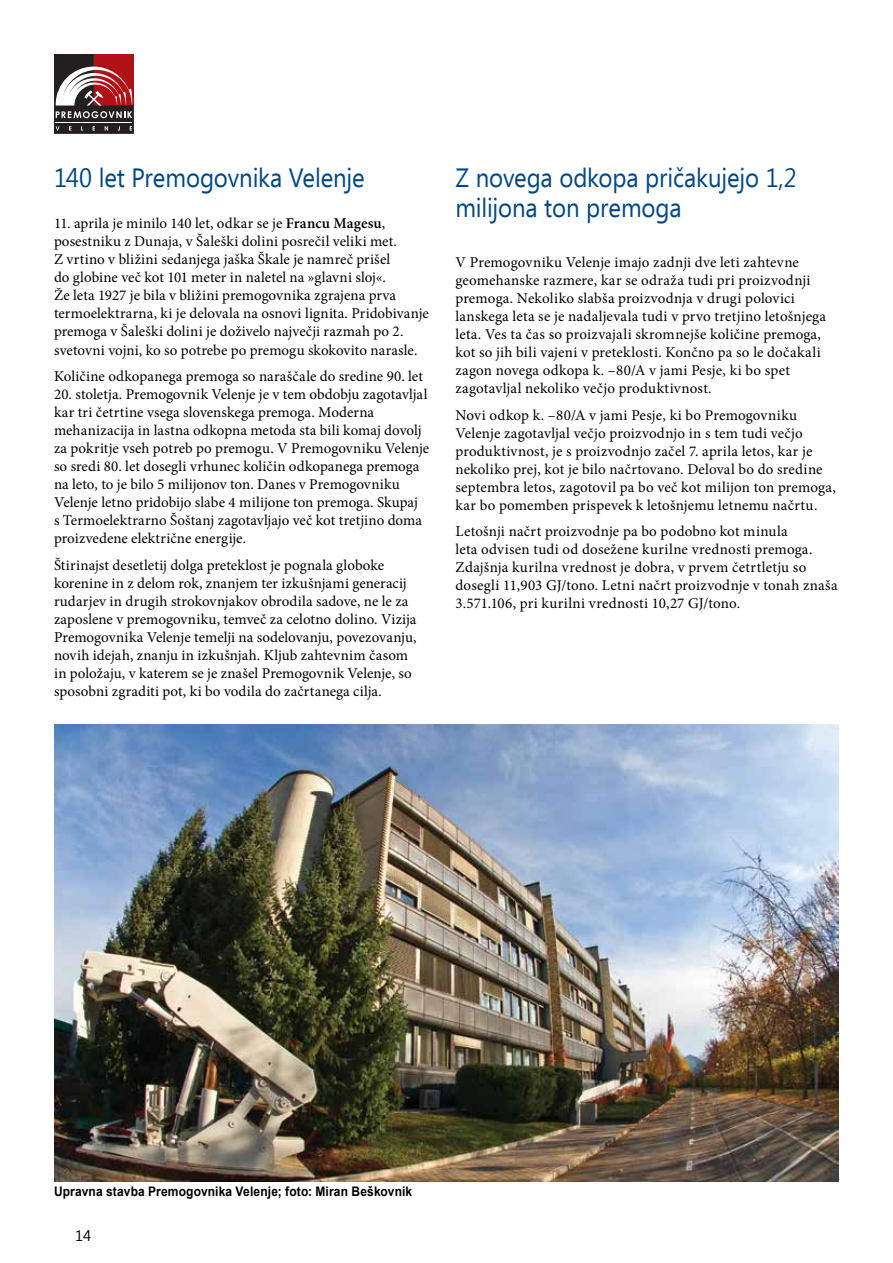
<style>
.page{position:relative;width:893px;height:1263px;background:#fff}
.page>*{position:absolute;margin:0;border:0;box-sizing:border-box;transform-origin:0 0}
.t1{font:26.4px/30px "Ebrima";letter-spacing:-.005em;color:#004785;scale:.91 1}
.t2{font:15px/18px "Minion Pro";letter-spacing:.01em;color:#000}
.t3{font:15px "Ebrima";color:#000}
.t4{font:700 13.2px "Arial";letter-spacing:.01em;color:#000;scale:.91 1}
.s1{font-weight:600}
</style>
<div class="page">
<svg style="left:54px;top:54px;width:80px;height:80px;background:#7b4d4f"></svg>
<img style="left:54px;top:725px;width:785px;height:457px">
<h1 class="t1" style="left:54px;top:164px;width:343px">140 let Premogovnika Velenje</h1>
<p class="t2" style="left:54px;top:215px;width:376px">11. aprila je minilo 140 let, odkar se je <span class="s1">Francu Magesu</span>, posestniku z Dunaja, v Šaleški dolini posrečil veliki met.<br>Z vrtino v bližini sedanjega jaška Škale je namreč prišel<br>do globine več kot 101 meter in naletel na »glavni sloj«.<br>Že leta 1927 je bila v bližini premogovnika zgrajena prva termoelektrarna, ki je delovala na osnovi lignita. Pridobivanje premoga v Šaleški dolini je doživelo največji razmah po 2. svetovni vojni, ko so potrebe po premogu skokovito narasle.</p>
<p class="t2" style="left:54px;top:367px;width:370px">Količine odkopanega premoga so naraščale do sredine 90. let</p>
<p class="t2" style="left:54px;top:385px;width:377px">20. stoletja. Premogovnik Velenje je v tem obdobju zagotavljal kar tri četrtine vsega slovenskega premoga. Moderna mehanizacija in lastna odkopna metoda sta bili komaj dovolj za pokritje vseh potreb po premogu. V Premogovniku Velenje so sredi 80. let dosegli vrhunec količin odkopanega premoga na leto, to je bilo 5 milijonov ton. Danes v Premogovniku Velenje letno pridobijo slabe 4 milijone ton premoga. Skupaj<br>s Termoelektrarno Šoštanj zagotavljajo več kot tretjino doma proizvedene električne energije.</p>
<p class="t2" style="left:54px;top:556px;width:364px">Štirinajst desetletij dolga preteklost je pognala globoke korenine in z delom rok, znanjem ter izkušnjami generacij rudarjev in drugih strokovnjakov obrodila sadove, ne le za zaposlene v premogovniku, temveč za celotno dolino. Vizija Premogovnika Velenje temelji na sodelovanju, povezovanju, novih idejah, znanju in izkušnjah. Kljub zahtevnim časom in položaju, v katerem se je znašel Premogovnik Velenje, so sposobni zgraditi pot, ki bo vodila do začrtanega cilja.</p>
<h1 class="t1" style="left:455px;top:164px;width:377px">Z novega odkopa pričakujejo 1,2 milijona ton premoga</h1>
<p class="t2" style="left:455px;top:253px;width:372px">V Premogovniku Velenje imajo zadnji dve leti zahtevne geomehanske razmere, kar se odraža tudi pri proizvodnji premoga. Nekoliko slabša proizvodnja v drugi polovici lanskega leta se je nadaljevala tudi v prvo tretjino letošnjega leta. Ves ta čas so proizvajali skromnejše količine premoga, kot so jih bili vajeni v preteklosti. Končno pa so le dočakali zagon novega odkopa k. –80/A v jami Pesje, ki bo spet zagotavljal nekoliko večjo produktivnost.</p>
<p class="t2" style="left:455px;top:406px;width:382px">Novi odkop k. –80/A v jami Pesje, ki bo Premogovniku Velenje zagotavljal večjo proizvodnjo in s tem tudi večjo produktivnost, je s proizvodnjo začel 7. aprila letos, kar je nekoliko prej, kot je bilo načrtovano. Deloval bo do sredine septembra letos, zagotovil pa bo več kot milijon ton premoga, kar bo pomemben prispevek k letošnjemu letnemu načrtu.</p>
<p class="t2" style="left:455px;top:522px;width:384px">Letošnji načrt proizvodnje pa bo podobno kot minula<br>leta odvisen tudi od dosežene kurilne vrednosti premoga.<br>Zdajšnja kurilna vrednost je dobra, v prvem četrtletju so dosegli 11,903 GJ/tono. Letni načrt proizvodnje v tonah znaša 3.571.106, pri kurilni vrednosti 10,27 GJ/tono.</p>
<p class="t4" style="left:54px;top:1183px;width:395px">Upravna stavba Premogovnika Velenje; foto: Miran Beškovnik</p>
<p class="t3" style="left:75px;top:1225px;width:18px">14</p>
</div>
